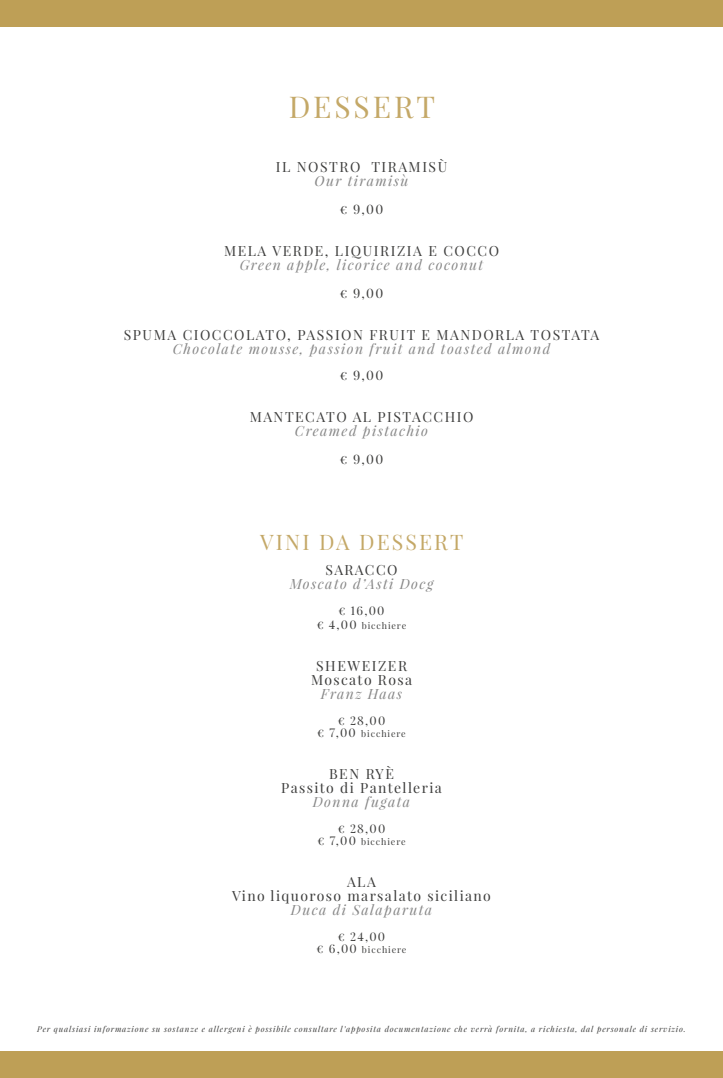
<style>
.page{position:relative;width:723px;height:1078px;background:#fff}
.page>*{position:absolute;margin:0;border:0;box-sizing:border-box;transform-origin:0 0}
.t1{font:30px "Playfair Display";letter-spacing:.1em;color:#c4a867}
.t2{font:21.3px "Playfair Display";letter-spacing:.1em;color:#c4a867}
.t3{font:14px/14px "Playfair Display";letter-spacing:.1em;color:#3c3c3b;text-align:center}
.t4{font:italic 14px "Playfair Display";letter-spacing:.1em;color:#878787}
.t5{font:13px "Playfair Display";letter-spacing:.1em;color:#3c3c3b}
.t6{font:12px "Playfair Display";letter-spacing:.1em;color:#3c3c3b}
.t7{font:9px "Playfair Display";letter-spacing:.1em;color:#3c3c3b}
.t8{font:italic 8px "Playfair Display";letter-spacing:.1em;color:#3c3c3b}
.s1{font-size:12px}
</style>
<div class="page">
<div style="left:0;top:0;width:723px;height:27px;background:#be9f56"></div>
<div style="left:0;top:1050px;width:723px;height:27px;background:#be9f56"></div>
<h1 class="t1" style="left:289px;top:88px;width:148px">DESSERT</h1>
<p class="t3" style="left:276px;top:159px;width:173px">IL NOSTRO TIRAMISÙ</p>
<p class="t4" style="left:315px;top:171px;width:95px">Our tiramisù</p>
<p class="t5" style="left:340px;top:201px;width:45px">€ 9,00</p>
<p class="t3" style="left:224px;top:243px;width:277px">MELA VERDE, LIQUIRIZIA E COCCO</p>
<p class="t4" style="left:240px;top:255px;width:245px">Green apple, licorice and coconut</p>
<p class="t5" style="left:340px;top:285px;width:45px">€ 9,00</p>
<p class="t3" style="left:124px;top:327px;width:477px">SPUMA CIOCCOLATO, PASSION FRUIT E MANDORLA TOSTATA</p>
<p class="t4" style="left:173px;top:339px;width:379px">Chocolate mousse, passion fruit and toasted almond</p>
<p class="t5" style="left:340px;top:367px;width:45px">€ 9,00</p>
<p class="t3" style="left:250px;top:409px;width:225px">MANTECATO AL PISTACCHIO</p>
<p class="t4" style="left:295px;top:421px;width:135px">Creamed pistachio</p>
<p class="t5" style="left:340px;top:451px;width:45px">€ 9,00</p>
<h2 class="t2" style="left:260px;top:528px;width:205px">VINI DA DESSERT</h2>
<p class="t3" style="left:326px;top:562px;width:73px">SARACCO</p>
<p class="t4" style="left:290px;top:574px;width:145px">Moscato d’Asti Docg</p>
<p class="t6" style="left:338px;top:602px;width:47px">€ 16,00</p>
<p class="t7" style="left:317px;top:619px;width:91px"><span class="s1">€ 4,00</span> bicchiere</p>
<p class="t3" style="left:311px;top:658px;width:103px">SHEWEIZER<br>Moscato Rosa</p>
<p class="t4" style="left:321px;top:684px;width:83px">Franz Haas</p>
<p class="t6" style="left:338px;top:712px;width:49px">€ 28,00</p>
<p class="t7" style="left:317px;top:727px;width:90px"><span class="s1">€ 7,00</span> bicchiere</p>
<p class="t3" style="left:281px;top:766px;width:162px">BEN RYÈ<br>Passito di Pantelleria</p>
<p class="t4" style="left:313px;top:792px;width:99px">Donna fugata</p>
<p class="t6" style="left:338px;top:820px;width:49px">€ 28,00</p>
<p class="t7" style="left:317px;top:835px;width:90px"><span class="s1">€ 7,00</span> bicchiere</p>
<p class="t3" style="left:232px;top:874px;width:260px">ALA<br>Vino liquoroso marsalato siciliano</p>
<p class="t4" style="left:291px;top:900px;width:143px">Duca di Salaparuta</p>
<p class="t6" style="left:338px;top:928px;width:49px">€ 24,00</p>
<p class="t7" style="left:316px;top:943px;width:91px"><span class="s1">€ 6,00</span> bicchiere</p>
<p class="t8" style="left:37px;top:1023px;width:650px">Per qualsiasi informazione su sostanze e allergeni è possibile consultare l’apposita documentazione che verrà fornita, a richiesta, dal personale di servizio.</p>
</div>
